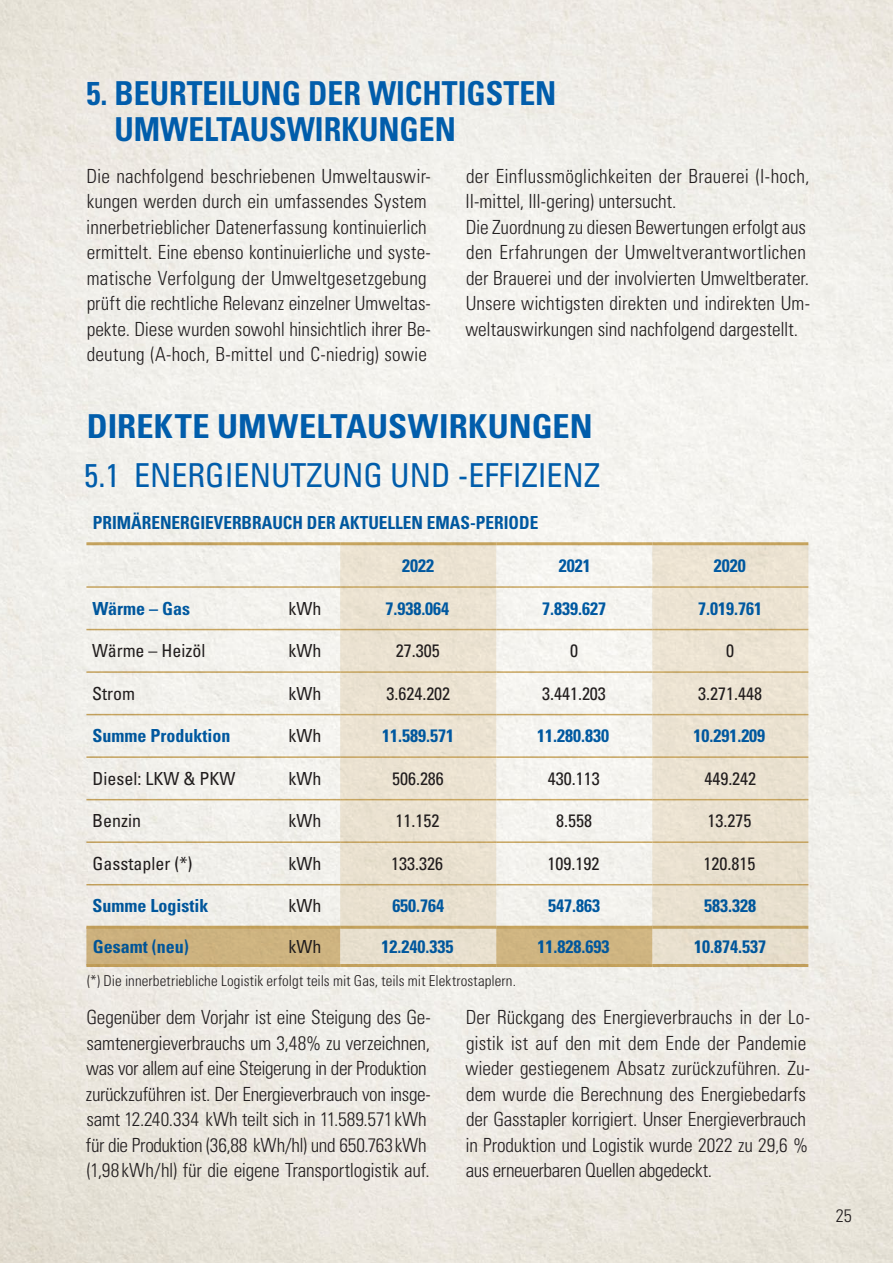
<style>
.page{position:relative;width:893px;height:1263px;background:#fff}
.page>*{position:absolute;margin:0;border:0;box-sizing:border-box;transform-origin:0 0}
.t1{font:700 condensed 33px/36px "Univers LT Std";color:#015dab;scale:.96 1}
.t2{font:condensed 33px "Univers LT Std";color:#015dab}
.t3{font:700 condensed 33px "Univers LT Std";color:#015dab;scale:1.04 1}
.t4{font:300 condensed 19.5px/25.5px "Univers LT Std";color:#231f20}
.t5{font:condensed 18px "Univers LT Std";color:#231f20}
.t6{font:700 condensed 18px "Univers LT Std";color:#015dab}
.t7{font:700 condensed 18px "Univers LT Std";color:#015dab;scale:.96 1}
.t8{font:300 condensed 18px "Univers LT Std";color:#231f20}
.t9{font:300 condensed 15px "Univers LT Std";letter-spacing:.005em;color:#231f20}
</style>
<div class="page">
<svg style="left:340px;top:545px;width:468px;height:419px;fill:#ece4d2"></svg>
<svg style="left:86px;top:929px;width:566px;height:35px;background:#d4bf95"></svg>
<hr style="left:86px;top:586px;width:184px;height:2px;background:#cfac65">
<hr style="left:270px;top:586px;width:70px;height:2px;background:#cfac65">
<hr style="left:340px;top:586px;width:156px;height:2px;background:#cfac65">
<hr style="left:496px;top:586px;width:156px;height:2px;background:#cfac65">
<hr style="left:652px;top:586px;width:156px;height:2px;background:#cfac65">
<hr style="left:86px;top:629px;width:184px;height:1px;background:#cfac65">
<hr style="left:270px;top:629px;width:70px;height:1px;background:#cfac65">
<hr style="left:340px;top:629px;width:156px;height:1px;background:#cfac65">
<hr style="left:496px;top:629px;width:156px;height:1px;background:#cfac65">
<hr style="left:652px;top:629px;width:156px;height:1px;background:#cfac65">
<hr style="left:86px;top:671px;width:184px;height:2px;background:#cfac65">
<hr style="left:270px;top:671px;width:70px;height:2px;background:#cfac65">
<hr style="left:340px;top:671px;width:156px;height:2px;background:#cfac65">
<hr style="left:496px;top:671px;width:156px;height:2px;background:#cfac65">
<hr style="left:652px;top:671px;width:156px;height:2px;background:#cfac65">
<hr style="left:86px;top:714px;width:184px;height:1px;background:#cfac65">
<hr style="left:270px;top:714px;width:70px;height:1px;background:#cfac65">
<hr style="left:340px;top:714px;width:156px;height:1px;background:#cfac65">
<hr style="left:496px;top:714px;width:156px;height:1px;background:#cfac65">
<hr style="left:652px;top:714px;width:156px;height:1px;background:#cfac65">
<hr style="left:86px;top:756px;width:184px;height:2px;background:#cfac65">
<hr style="left:270px;top:756px;width:70px;height:2px;background:#cfac65">
<hr style="left:340px;top:756px;width:156px;height:2px;background:#cfac65">
<hr style="left:496px;top:756px;width:156px;height:2px;background:#cfac65">
<hr style="left:652px;top:756px;width:156px;height:2px;background:#cfac65">
<hr style="left:86px;top:799px;width:184px;height:1px;background:#cfac65">
<hr style="left:270px;top:799px;width:70px;height:1px;background:#cfac65">
<hr style="left:340px;top:799px;width:156px;height:1px;background:#cfac65">
<hr style="left:496px;top:799px;width:156px;height:1px;background:#cfac65">
<hr style="left:652px;top:799px;width:156px;height:1px;background:#cfac65">
<hr style="left:86px;top:841px;width:184px;height:2px;background:#cfac65">
<hr style="left:270px;top:841px;width:70px;height:2px;background:#cfac65">
<hr style="left:340px;top:841px;width:156px;height:2px;background:#cfac65">
<hr style="left:496px;top:841px;width:156px;height:2px;background:#cfac65">
<hr style="left:652px;top:841px;width:156px;height:2px;background:#cfac65">
<hr style="left:86px;top:884px;width:184px;height:1px;background:#cfac65">
<hr style="left:270px;top:884px;width:70px;height:1px;background:#cfac65">
<hr style="left:340px;top:884px;width:156px;height:1px;background:#cfac65">
<hr style="left:496px;top:884px;width:156px;height:1px;background:#cfac65">
<hr style="left:652px;top:884px;width:156px;height:1px;background:#cfac65">
<hr style="left:86px;top:542px;width:184px;height:3px;background:#cfac65">
<hr style="left:270px;top:542px;width:70px;height:3px;background:#cfac65">
<hr style="left:340px;top:542px;width:156px;height:3px;background:#cfac65">
<hr style="left:496px;top:542px;width:156px;height:3px;background:#cfac65">
<hr style="left:652px;top:542px;width:156px;height:3px;background:#cfac65">
<hr style="left:86px;top:926px;width:184px;height:3px;background:#cfac65">
<hr style="left:270px;top:926px;width:70px;height:3px;background:#cfac65">
<hr style="left:340px;top:926px;width:156px;height:3px;background:#cfac65">
<hr style="left:496px;top:926px;width:156px;height:3px;background:#cfac65">
<hr style="left:652px;top:926px;width:156px;height:3px;background:#cfac65">
<hr style="left:86px;top:964px;width:184px;height:3px;background:#cfac65">
<hr style="left:270px;top:964px;width:70px;height:3px;background:#cfac65">
<hr style="left:340px;top:964px;width:156px;height:3px;background:#cfac65">
<hr style="left:496px;top:964px;width:156px;height:3px;background:#cfac65">
<hr style="left:652px;top:964px;width:156px;height:3px;background:#cfac65">
<h1 class="t1" style="left:115px;top:75px;width:462px;text-indent:-28px">5. BEURTEILUNG DER WICHTIGSTEN<br>UMWELTAUSWIRKUNGEN</h1>
<p class="t4" style="left:86px;top:163px;width:346px">Die nachfolgend beschriebenen Umweltauswir&shy;kungen werden durch ein umfassendes System innerbetrieblicher Datenerfassung kontinuierlich ermittelt. Eine ebenso kontinuierliche und syste&shy;matische Verfolgung der Umweltgesetzgebung prüft die rechtliche Relevanz einzelner Umweltas&shy;pekte. Diese wurden sowohl hinsichtlich ihrer Be&shy;deutung (A-hoch, B-mittel und C-niedrig) sowie</p>
<p class="t4" style="left:465px;top:163px;width:346px">der Einflussmöglichkeiten der Brauerei (I-hoch, II-mittel, III-gering) untersucht.<br>Die Zuordnung zu diesen Bewertungen erfolgt aus den Erfahrungen der Umweltverantwortlichen der Brauerei und der involvierten Umweltberater.<br>Unsere wichtigsten direkten und indirekten Um&shy;weltauswirkungen sind nachfolgend dargestellt.</p>
<h1 class="t3" style="left:87px;top:406px;width:488px">DIREKTE UMWELTAUSWIRKUNGEN</h1>
<h1 class="t2" style="left:84px;top:455px;width:517px">5.1 ENERGIENUTZUNG UND -EFFIZIENZ</h1>
<p class="t7" style="left:93px;top:512px;width:466px">PRIMÄRENERGIEVERBRAUCH DER AKTUELLEN EMAS-PERIODE</p>
<p class="t6" style="left:402px;top:555px;width:33px">2022</p>
<p class="t6" style="left:559px;top:555px;width:33px">2021</p>
<p class="t6" style="left:714px;top:555px;width:33px">2020</p>
<p class="t6" style="left:92px;top:597px;width:99px">Wärme – Gas</p>
<p class="t5" style="left:288px;top:597px;width:34px">kWh</p>
<p class="t6" style="left:385px;top:597px;width:65px">7.938.064</p>
<p class="t6" style="left:542px;top:597px;width:65px">7.839.627</p>
<p class="t6" style="left:698px;top:597px;width:65px">7.019.761</p>
<p class="t5" style="left:92px;top:639px;width:115px">Wärme – Heizöl</p>
<p class="t5" style="left:288px;top:639px;width:34px">kWh</p>
<p class="t5" style="left:396px;top:639px;width:45px">27.305</p>
<p class="t5" style="left:570px;top:639px;width:9px">0</p>
<p class="t5" style="left:726px;top:639px;width:9px">0</p>
<p class="t5" style="left:92px;top:682px;width:45px">Strom</p>
<p class="t5" style="left:288px;top:682px;width:34px">kWh</p>
<p class="t5" style="left:386px;top:682px;width:65px">3.624.202</p>
<p class="t5" style="left:542px;top:682px;width:65px">3.441.203</p>
<p class="t5" style="left:698px;top:682px;width:65px">3.271.448</p>
<p class="t6" style="left:93px;top:725px;width:140px">Summe Produktion</p>
<p class="t5" style="left:288px;top:724px;width:34px">kWh</p>
<p class="t6" style="left:382px;top:725px;width:73px">11.589.571</p>
<p class="t6" style="left:537px;top:725px;width:73px">11.280.830</p>
<p class="t6" style="left:693px;top:725px;width:73px">10.291.209</p>
<p class="t5" style="left:92px;top:767px;width:144px">Diesel: LKW &amp; PKW</p>
<p class="t5" style="left:288px;top:767px;width:34px">kWh</p>
<p class="t5" style="left:392px;top:767px;width:53px">506.286</p>
<p class="t5" style="left:548px;top:767px;width:53px">430.113</p>
<p class="t5" style="left:704px;top:767px;width:53px">449.242</p>
<p class="t5" style="left:92px;top:810px;width:50px">Benzin</p>
<p class="t5" style="left:288px;top:810px;width:34px">kWh</p>
<p class="t5" style="left:395px;top:810px;width:45px">11.152</p>
<p class="t5" style="left:556px;top:810px;width:37px">8.558</p>
<p class="t5" style="left:707px;top:810px;width:45px">13.275</p>
<p class="t5" style="left:92px;top:852px;width:101px">Gasstapler (*)</p>
<p class="t5" style="left:288px;top:852px;width:34px">kWh</p>
<p class="t5" style="left:391px;top:852px;width:53px">133.326</p>
<p class="t5" style="left:547px;top:852px;width:53px">109.192</p>
<p class="t5" style="left:703px;top:852px;width:53px">120.815</p>
<p class="t6" style="left:92px;top:895px;width:117px">Summe Logistik</p>
<p class="t5" style="left:288px;top:895px;width:34px">kWh</p>
<p class="t6" style="left:392px;top:895px;width:53px">650.764</p>
<p class="t6" style="left:548px;top:895px;width:53px">547.863</p>
<p class="t6" style="left:704px;top:895px;width:53px">583.328</p>
<p class="t6" style="left:93px;top:935px;width:97px">Gesamt (neu)</p>
<p class="t5" style="left:288px;top:935px;width:34px">kWh</p>
<p class="t6" style="left:381px;top:935px;width:73px">12.240.335</p>
<p class="t6" style="left:537px;top:935px;width:73px">11.828.693</p>
<p class="t6" style="left:694px;top:935px;width:73px">10.874.537</p>
<p class="t9" style="left:87px;top:972px;width:430px">(*) Die innerbetriebliche Logistik erfolgt teils mit Gas, teils mit Elektrostaplern.</p>
<p class="t4" style="left:86px;top:1005px;width:347px">Gegenüber dem Vorjahr ist eine Steigung des Ge&shy;samtenergieverbrauchs um 3,48% zu verzeichnen, was vor allem auf eine Steigerung in der Produktion zurückzuführen ist. Der Energieverbrauch von insge&shy;samt 12.240.334 kWh teilt sich in 11.589.571kWh für die Produktion (36,88 kWh/hl) und 650.763kWh (1,98 kWh/hl) für die eigene Transportlogistik auf.</p>
<p class="t4" style="left:465px;top:1005px;width:346px">Der Rückgang des Energieverbrauchs in der Lo&shy;gistik ist auf den mit dem Ende der Pandemie wieder gestiegenem Absatz zurückzuführen. Zu&shy;dem wurde die Berechnung des Energiebedarfs der Gasstapler korrigiert. Unser Energieverbrauch in Produktion und Logistik wurde 2022 zu 29,6 % aus erneuerbaren Quellen abgedeckt.</p>
<p class="t8" style="left:836px;top:1205px;width:17px">25</p>
</div>
